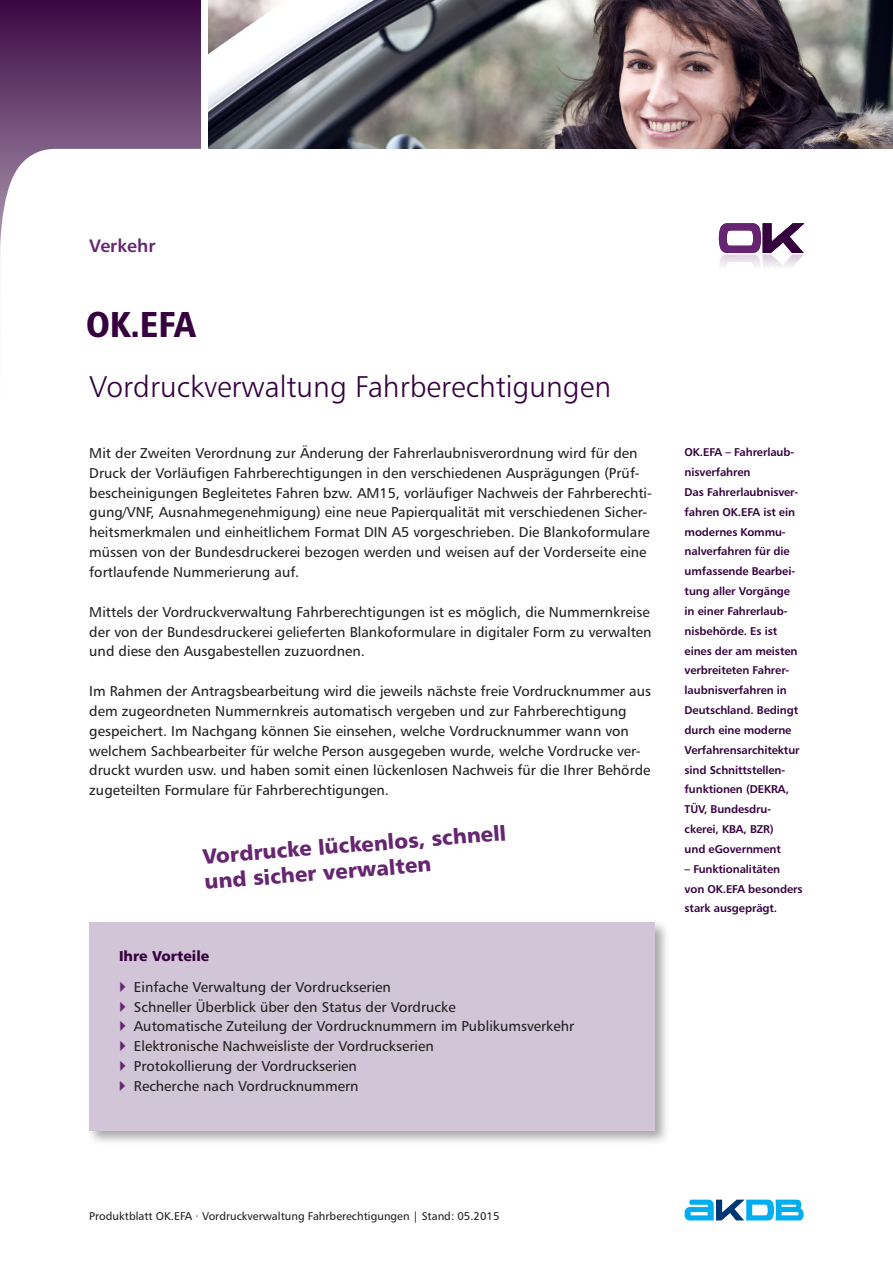
<style>
.page{position:relative;width:893px;height:1263px;background:#fff}
.page>*{position:absolute;margin:0;border:0;box-sizing:border-box;transform-origin:0 0}
.t1{font:36px "Humanist 777 BT Black Condensed B";color:#35013e}
.t2{font:30px "Humanist 777 BT Light B";color:#35013e}
.t3{font:21px/25.5px "Humanist 777 BT Black B";color:#662571}
.t4{font:18px "Humanist 777 BT Bold B";color:#662571}
.t5{font:14.25px/19.8px "Humanist 777 BT Roman B";color:#231f20}
.t6{font:14.25px "Humanist 777 BT Black B";color:#35013e}
.t7{font:11.25px/19.8px "Humanist 777 BT Bold B";letter-spacing:-.01em;color:#35013e}
.t8{font:11.25px "Humanist 777 BT Roman B";color:#231f20}
</style>
<div class="page">
<svg style="left:0;top:0;width:201px;height:149px;background:#5d3364"></svg>
<img style="left:208px;top:0;width:685px;height:149px">
<svg style="left:684px;top:1199px;width:120px;height:21px"></svg>
<svg style="left:719px;top:223px;width:85px;height:44px"></svg>
<div style="left:86px;top:920px;width:584px;height:226px;background:#231f20;opacity:.4"></div>
<div style="left:89px;top:923px;width:566px;height:208px;background:#d2c5d7"></div>
<p class="t4" style="left:89px;top:235px;width:68px">Verkehr</p>
<h1 class="t1" style="left:86px;top:302px;width:111px">OK.EFA</h1>
<h2 class="t2" style="left:89px;top:368px;width:523px">Vordruckverwaltung Fahrberechtigungen</h2>
<p class="t5" style="left:89px;top:443px;width:564px">Mit der Zweiten Verordnung zur Änderung der Fahrerlaubnisverordnung wird für den Druck der Vorläufigen Fahrberechtigungen in den verschiedenen Ausprägungen (Prüf&shy;bescheinigungen Begleitetes Fahren bzw. AM15, vorläufiger Nachweis der Fahrberechti&shy;gung/VNF, Ausnahmegenehmigung) eine neue Papierqualität mit verschiedenen Sicher&shy;heitsmerkmalen und einheitlichem Format DIN A5 vorgeschrieben. Die Blankoformulare müssen von der Bundesdruckerei bezogen werden und weisen auf der Vorderseite eine fortlaufende Nummerierung auf.</p>
<p class="t5" style="left:89px;top:601px;width:564px">Mittels der Vordruckverwaltung Fahrberechtigungen ist es möglich, die Nummernkreise der von der Bundesdruckerei gelieferten Blankoformulare in digitaler Form zu verwalten und diese den Ausgabestellen zuzuordnen.</p>
<p class="t5" style="left:89px;top:681px;width:563px">Im Rahmen der Antragsbearbeitung wird die jeweils nächste freie Vordrucknummer aus dem zugeordneten Nummernkreis automatisch vergeben und zur Fahrberechtigung gespeichert. Im Nachgang können Sie einsehen, welche Vordrucknummer wann von welchem Sachbearbeiter für welche Person ausgegeben wurde, welche Vordrucke ver&shy;druckt wurden usw. und haben somit einen lückenlosen Nachweis für die Ihrer Behörde zugeteilten Formulare für Fahrberechtigungen.</p>
<h3 class="t3" style="left:202px;top:842px;width:306px;rotate:-4deg">Vordrucke lückenlos, schnell und sicher verwalten</h3>
<p class="t6" style="left:119px;top:947px;width:92px">Ihre Vorteile</p>
<p class="t5" style="left:134px;top:976px;width:442px">Einfache Verwaltung der Vordruckserien<br>Schneller Überblick über den Status der Vordrucke<br>Automatische Zuteilung der Vordrucknummern im Publikumsverkehr Elektronische Nachweisliste der Vordruckserien<br>Protokollierung der Vordruckserien<br>Recherche nach Vordrucknummern</p>
<p class="t7" style="left:685px;top:442px;width:117px">OK.EFA – Fahrerlaub&shy;nisverfahren<br>Das Fahrerlaubnisver&shy;fahren OK.EFA ist ein modernes Kommu&shy;nalverfahren für die umfassende Bearbei&shy;tung aller Vorgänge in einer Fahrerlaub&shy;nisbehörde. Es ist eines der am meisten verbreiteten Fahrer&shy;laubnisverfahren in<br>Deutschland. Bedingt durch eine moderne<br>Verfahrensarchitektur sind Schnittstellen&shy;funktionen (DEKRA,<br>TÜV, Bundesdru&shy;ckerei, KBA, BZR)<br>und eGovernment</p>
<p class="t7" style="left:685px;top:859px;width:120px">– Funktionalitäten<br>von OK.EFA besonders stark ausgeprägt.</p>
<p class="t8" style="left:89px;top:1209px;width:412px">Produktblatt OK.EFA · Vordruckverwaltung Fahrberechtigungen | Stand: 05.2015</p>
</div>
